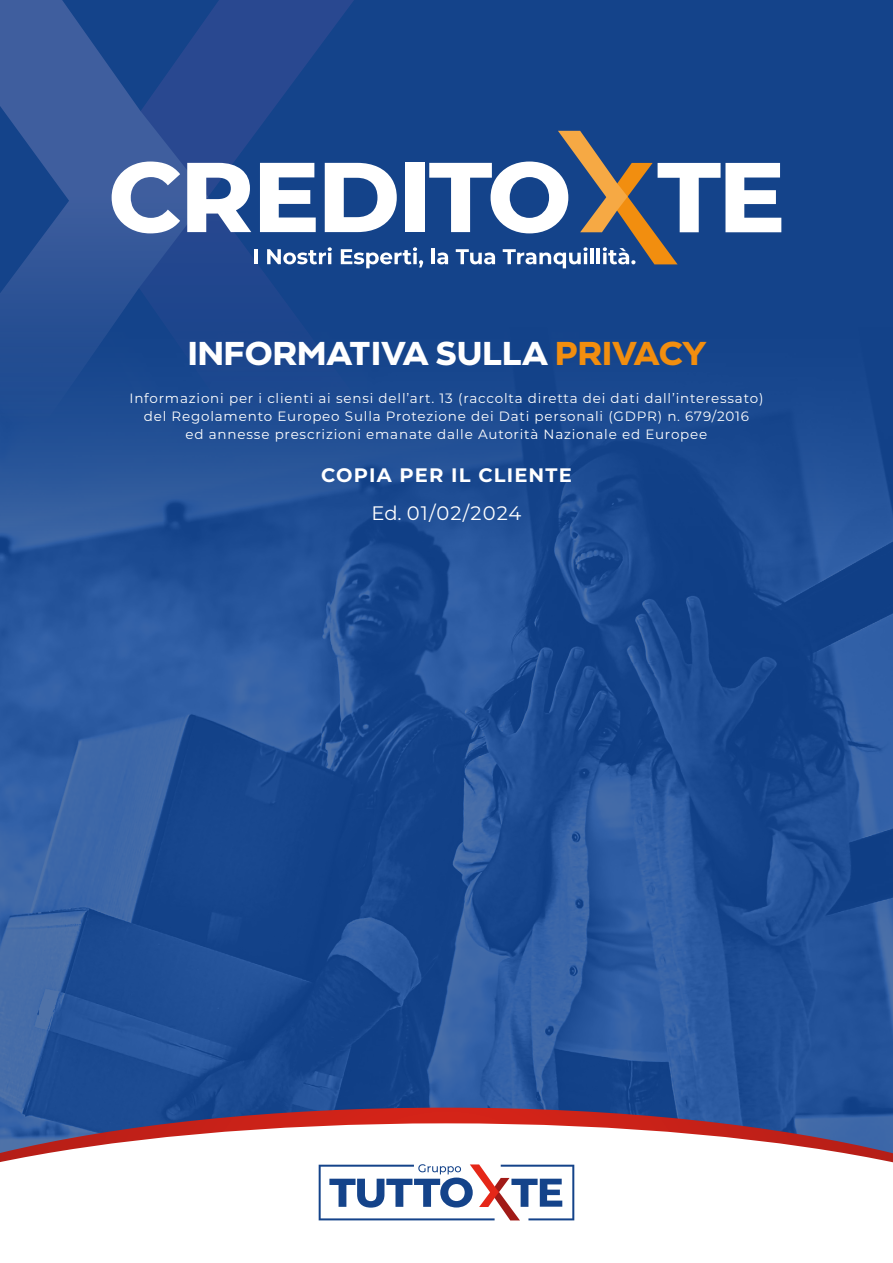
<style>
.page{position:relative;width:893px;height:1263px;background:#14438a}
.page>*{position:absolute;margin:0;border:0;box-sizing:border-box;transform-origin:0 0}
.t1{font:700 33px "Modica Pro";color:#fff}
.t2{font:700 19.5px "Montserrat";letter-spacing:.06em;color:#fff}
.t3{font:19.5px "Montserrat";letter-spacing:.055em;color:#fff}
.t4{font:13.5px/18px "Montserrat";letter-spacing:.06em;color:#fff;text-align:center}
.s1{color:#f28e0f}
</style>
<div class="page">
<img style="left:0;top:418px;width:893px;height:689px">
<svg style="left:69px;top:0;width:464px;height:639px"></svg>
<svg style="left:0;top:0;width:208px;height:429px"></svg>
<svg style="left:0;top:1107px;width:893px;height:16px"></svg>
<svg style="left:0;top:1123px;width:893px;height:140px;background:#f2ebed"></svg>
<svg style="left:319px;top:1164px;width:255px;height:56px"></svg>
<svg style="left:112px;top:162px;width:68px;height:71px;background:#9faece"></svg>
<svg style="left:187px;top:163px;width:64px;height:69px"></svg>
<svg style="left:260px;top:163px;width:56px;height:69px"></svg>
<svg style="left:325px;top:163px;width:72px;height:69px"></svg>
<div style="left:405px;top:163px;width:19px;height:69px;background:#fff"></div>
<hr style="left:254px;top:249px;width:3px;height:15px;background:#fff">
<svg style="left:267px;top:247px;width:65px;height:17px"></svg>
<svg style="left:341px;top:247px;width:82px;height:21px"></svg>
<svg style="left:429px;top:131px;width:352px;height:137px"></svg>
<h1 class="t1" style="left:188px;top:332px;width:520px">INFORMATIVA SULLA <span class="s1">PRIVACY</span></h1>
<p class="t4" style="left:129px;top:389px;width:635px">Informazioni per i clienti ai sensi dell’art. 13 (raccolta diretta dei dati dall’interessato) del Regolamento Europeo Sulla Protezione dei Dati personali (GDPR) n. 679/2016<br>ed annesse prescrizioni emanate dalle Autorità Nazionale ed Europee</p>
<h2 class="t2" style="left:321px;top:460px;width:252px">COPIA PER IL CLIENTE</h2>
<h2 class="t3" style="left:371px;top:499px;width:151px">Ed. 01/02/2024</h2>
</div>
